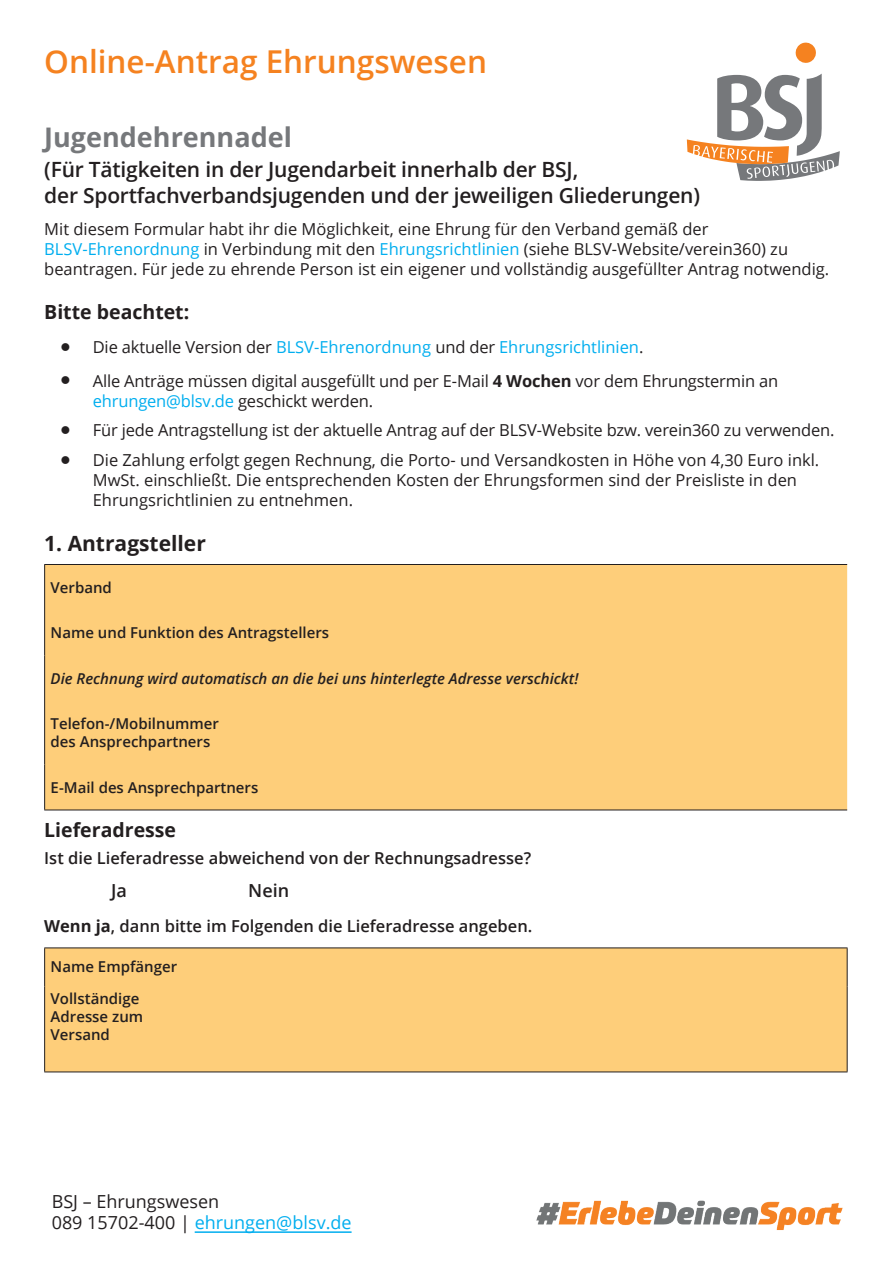
<style>
.page{position:relative;width:893px;height:1263px;background:#fff}
.page>*{position:absolute;margin:0;border:0;box-sizing:border-box;transform-origin:0 0}
.t1{font:600 31.5px "Open Sans";color:#f58220}
.t2{font:700 27px "Open Sans";color:#76787b}
.t3{font:600 21px/25.2px "Open Sans";letter-spacing:-.01em;color:#231f20}
.t4{font:700 21px "Open Sans";color:#231f20}
.t5{font:700 19.5px "Open Sans";color:#231f20}
.t6{font:18px/21.6px "Open Sans";color:#231f20}
.t7{font:600 18px "Open Sans";color:#231f20}
.t8{font:16.5px/19.8px "Open Sans";color:#231f20}
.t9{font:600 16.5px "Open Sans";color:#231f20}
.t10{font:16.5px "Open Sans";color:#00aeef}
.t11{font:600 15px/18px "Open Sans";color:#231f20}
.t12{font:italic 600 15px "Open Sans";color:#231f20}
.s1{color:#00aeef}
.s2{color:#231f20}
.s3{font-weight:700}
</style>
<div class="page">
<svg style="left:795px;top:42px;width:21px;height:21px"></svg>
<svg style="left:687px;top:74px;width:153px;height:107px"></svg>
<img style="left:536px;top:1200px;width:307px;height:30px">
<hr style="left:195px;top:1231px;width:157px;height:2px;background:#00aeef">
<div style="left:45px;top:565px;width:802px;height:245px;background:#fece7a"></div>
<hr style="left:44px;top:564px;width:803px;height:1px;background:#231f20">
<hr style="left:44px;top:565px;width:1px;height:45px;background:#231f20">
<hr style="left:44px;top:610px;width:1px;height:45px;background:#231f20">
<hr style="left:44px;top:655px;width:1px;height:46px;background:#231f20">
<hr style="left:44px;top:701px;width:1px;height:63px;background:#231f20">
<hr style="left:44px;top:764px;width:1px;height:46px;background:#231f20">
<hr style="left:44px;top:810px;width:803px;height:1px;background:#231f20">
<div style="left:45px;top:948px;width:802px;height:123px;background:#fece7a"></div>
<hr style="left:44px;top:947px;width:803px;height:1px;background:#231f20">
<hr style="left:44px;top:948px;width:1px;height:38px;background:#231f20">
<hr style="left:847px;top:948px;width:1px;height:38px;background:#231f20">
<hr style="left:44px;top:986px;width:1px;height:85px;background:#231f20">
<hr style="left:847px;top:986px;width:1px;height:85px;background:#231f20">
<hr style="left:44px;top:1071px;width:803px;height:1px;background:#231f20">
<h1 class="t1" style="left:44px;top:40px;width:444px">Online-Antrag Ehrungswesen</h1>
<h2 class="t2" style="left:44px;top:118px;width:249px">Jugendehrennadel</h2>
<p class="t3" style="left:44px;top:157px;width:657px">(Für Tätigkeiten in der Jugendarbeit innerhalb der BSJ,<br>der Sportfachverbandsjugenden und der jeweiligen Gliederungen)</p>
<p class="t8" style="left:44px;top:219px;width:786px">Mit diesem Formular habt ihr die Möglichkeit, eine Ehrung für den Verband gemäß der<br><span class="s1">BLSV-Ehrenordnung</span> in Verbindung mit den <span class="s1">Ehrungsrichtlinien</span> (siehe BLSV-Website/verein360) zu beantragen. Für jede zu ehrende Person ist ein eigener und vollständig ausgefüllter Antrag notwendig.</p>
<p class="t5" style="left:44px;top:298px;width:147px">Bitte beachtet:</p>
<p class="t10" style="left:60px;top:336px;width:584px"><span class="s2">● Die aktuelle Version der</span> BLSV-Ehrenordnung <span class="s2">und der</span> Ehrungsrichtlinien<span class="s2">.</span></p>
<p class="t8" style="left:93px;top:370px;width:687px;text-indent:-32px">● Alle Anträge müssen digital ausgefüllt und per E-Mail <span class="s3">4 Wochen</span> vor dem Ehrungstermin an <span class="s1">ehrungen@blsv.de</span> geschickt werden.</p>
<p class="t8" style="left:60px;top:420px;width:775px">● Für jede Antragstellung ist der aktuelle Antrag auf der BLSV-Website bzw. verein360 zu verwenden.</p>
<p class="t8" style="left:93px;top:450px;width:728px;text-indent:-32px">● Die Zahlung erfolgt gegen Rechnung, die Porto- und Versandkosten in Höhe von 4,30 Euro inkl.<br>MwSt. einschließt. Die entsprechenden Kosten der Ehrungsformen sind der Preisliste in den<br>Ehrungsrichtlinien zu entnehmen.</p>
<p class="t4" style="left:44px;top:529px;width:163px">1. Antragsteller</p>
<p class="t11" style="left:51px;top:578px;width:63px">Verband</p>
<p class="t11" style="left:51px;top:624px;width:280px">Name und Funktion des Antragstellers</p>
<p class="t12" style="left:51px;top:668px;width:529px">Die Rechnung wird automatisch an die bei uns hinterlegte Adresse verschickt!</p>
<p class="t11" style="left:51px;top:715px;width:170px">Telefon-/Mobilnummer des Ansprechpartners</p>
<p class="t11" style="left:51px;top:778px;width:209px">E-Mail des Ansprechpartners</p>
<p class="t5" style="left:44px;top:816px;width:133px">Lieferadresse</p>
<p class="t9" style="left:44px;top:847px;width:488px">Ist die Lieferadresse abweichend von der Rechnungsadresse?</p>
<p class="t7" style="left:111px;top:878px;width:17px">Ja</p>
<p class="t7" style="left:248px;top:878px;width:42px">Nein</p>
<p class="t9" style="left:44px;top:914px;width:490px"><span class="s3">Wenn ja</span>, dann bitte im Folgenden die Lieferadresse angeben.</p>
<p class="t11" style="left:51px;top:950px;width:128px;line-height:32.1px">Name Empfänger<br>Vollständige</p>
<p class="t11" style="left:51px;top:1007px;width:94px">Adresse zum<br>Versand</p>
<p class="t6" style="left:52px;top:1190px;width:301px">BSJ – Ehrungswesen<br>089 15702-400 | <span class="s1">ehrungen@blsv.de</span></p>
</div>
